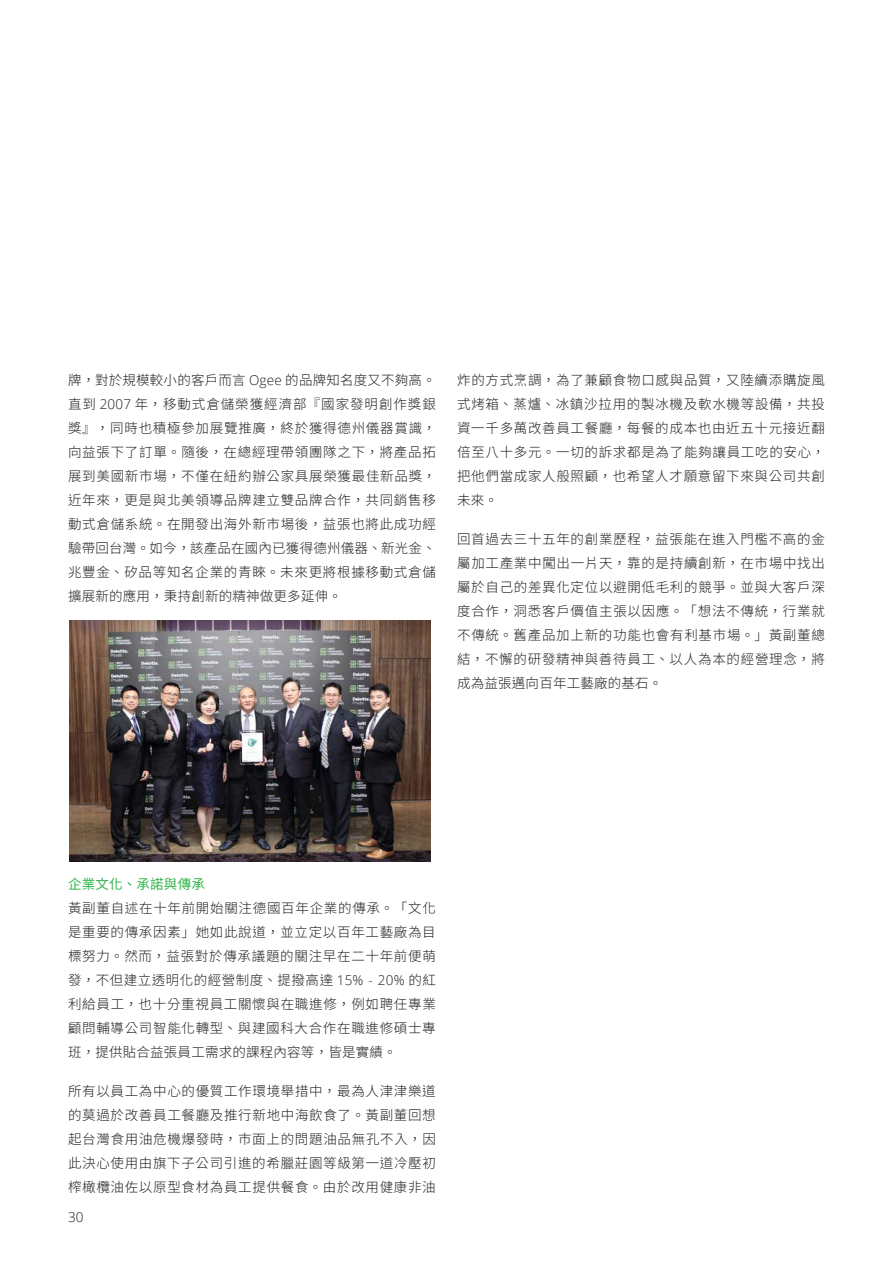
<style>
.page{position:relative;width:893px;height:1263px;background:#fff}
.page>*{position:absolute;margin:0;border:0;box-sizing:border-box;transform-origin:0 0}
.t1{font:300 13.5px/24px "Noto Sans CJ Ktc";letter-spacing:.05em;color:#231f20;text-align:justify}
.t2{font:13.5px "Noto Sans CJ Ktc";letter-spacing:.015em;color:#31b44a}
.t3{font:300 13.5px "Open Sans";color:#231f20}
.s1{font-family:"Open Sans"}
</style>
<div class="page">
<img style="left:69px;top:621px;width:362px;height:241px">
<p class="t1" style="left:68px;top:368px;width:369px">牌，對於規模較小的客戶而言 <span class="s1">Ogee</span> 的品牌知名度又不夠高。直到 <span class="s1">2007</span> 年，移動式倉儲榮獲經濟部『國家發明創作獎銀獎』，同時也積極參加展覽推廣，終於獲得德州儀器賞識，向益張下了訂單。隨後，在總經理帶領團隊之下，將產品拓展到美國新市場，不僅在紐約辦公家具展榮獲最佳新品獎，近年來，更是與北美領導品牌建立雙品牌合作，共同銷售移動式倉儲系統。在開發出海外新市場後，益張也將此成功經驗帶回台灣。如今，該產品在國內已獲得德州儀器、新光金、兆豐金、矽品等知名企業的青睞。未來更將根據移動式倉儲擴展新的應用，秉持創新的精神做更多延伸。</p>
<p class="t1" style="left:457px;top:368px;width:369px">炸的方式烹調，為了兼顧食物口感與品質，又陸續添購旋風式烤箱、蒸爐、冰鎮沙拉用的製冰機及軟水機等設備，共投資一千多萬改善員工餐廳，每餐的成本也由近五十元接近翻倍至八十多元。一切的訴求都是為了能夠讓員工吃的安心，把他們當成家人般照顧，也希望人才願意留下來與公司共創未來。</p>
<p class="t1" style="left:457px;top:527px;width:369px">回首過去三十五年的創業歷程，益張能在進入門檻不高的金屬加工產業中闖出一片天，靠的是持續創新，在市場中找出屬於自己的差異化定位以避開低毛利的競爭。並與大客戶深度合作，洞悉客戶價值主張以因應。「想法不傳統，行業就不傳統。舊產品加上新的功能也會有利基市場。」黃副董總結，不懈的研發精神與善待員工、以人為本的經營理念，將成為益張邁向百年工藝廠的基石。</p>
<p class="t2" style="left:68px;top:876px;width:138px">企業文化、承諾與傳承</p>
<p class="t1" style="left:68px;top:896px;width:369px">黃副董自述在十年前開始關注德國百年企業的傳承。「文化是重要的傳承因素」她如此說道，並立定以百年工藝廠為目標努力。然而，益張對於傳承議題的關注早在二十年前便萌發，不但建立透明化的經營制度、提撥高達 <span class="s1">15% - 20%</span> 的紅利給員工，也十分重視員工關懷與在職進修，例如聘任專業顧問輔導公司智能化轉型、與建國科大合作在職進修碩士專班，提供貼合益張員工需求的課程內容等，皆是實績。</p>
<p class="t1" style="left:68px;top:1079px;width:369px">所有以員工為中心的優質工作環境舉措中，最為人津津樂道的莫過於改善員工餐廳及推行新地中海飲食了。黃副董回想起台灣食用油危機爆發時，市面上的問題油品無孔不入，因此決心使用由旗下子公司引進的希臘莊園等級第一道冷壓初榨橄欖油佐以原型食材為員工提供餐食。由於改用健康非油</p>
<p class="t3" style="left:68px;top:1207px;width:17px">30</p>
</div>
